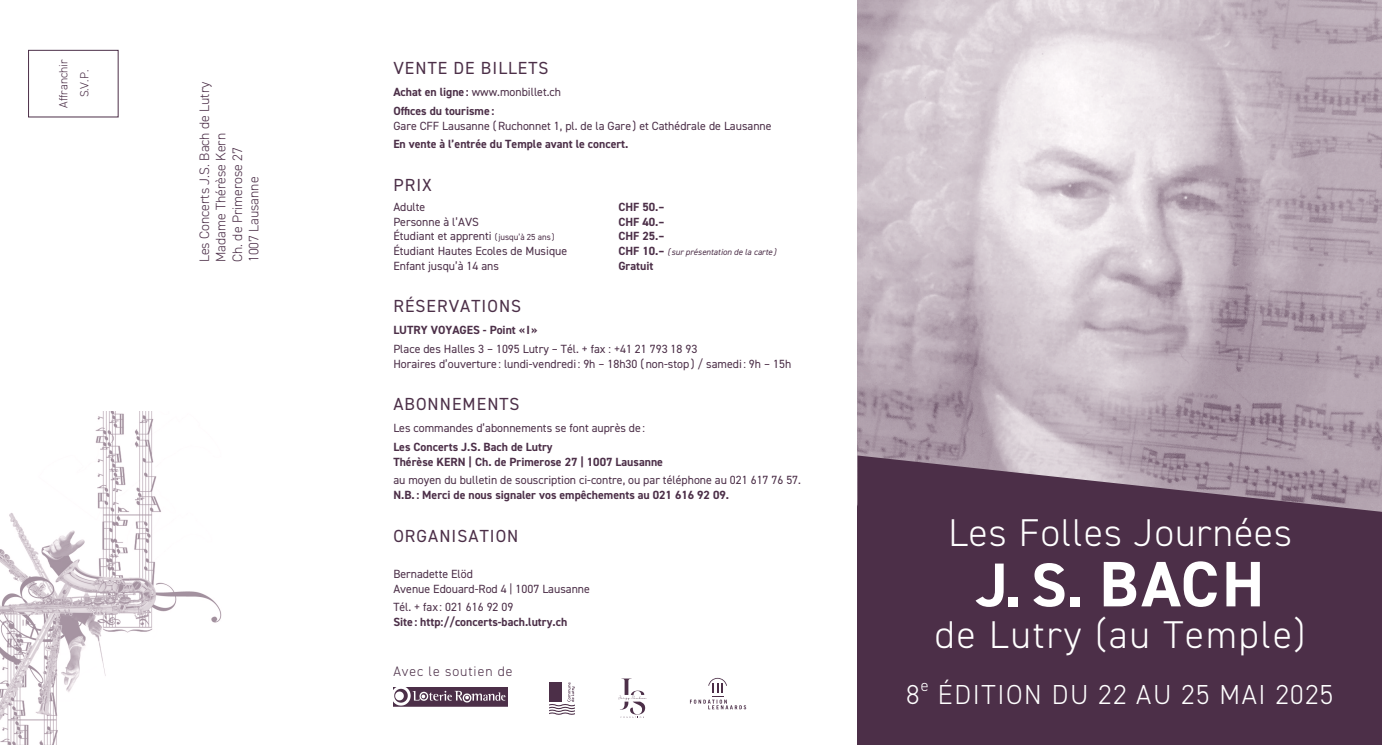
<style>
.page{position:relative;width:1382px;height:745px;background:#fff}
.page>*{position:absolute;margin:0;border:0;box-sizing:border-box;transform-origin:0 0}
.t1{font:700 62px "DIN2014";color:#fff}
.t2{font:300 38.75px "DIN2014";letter-spacing:.03em;color:#fff}
.t3{font:300 38.75px "DIN2014";letter-spacing:.05em;color:#fff}
.t4{font:300 27.5px "DIN2014";letter-spacing:.06em;color:#fff}
.t5{font:17.5px "DIN2014";letter-spacing:.06em;color:#4c2f48}
.t6{font:300 16px "DIN2014";color:#fff}
.t7{font:300 13.75px/16.5px "DIN2014";color:#4c2f48}
.t8{font:300 13.75px "DIN2014";letter-spacing:.07em;color:#4c2f48}
.t9{font:11.88px/15px "DIN2014";color:#4c2f48}
.t10{font:700 11.88px/18.5px "DIN2014";color:#4c2f48}
.t11{font:300 11.88px/21.2px "DIN2014";color:#4c2f48;text-align:center}
.t12{font:italic 8.75px "DIN2014";color:#4c2f48}
.s1{font-weight:400}
.s2{font-size:8.75px}
.s3{font-weight:700;font-style:normal;font-size:11.88px}
.s4{font-size:64.38px}
</style>
<div class="page">
<img style="left:857px;top:0;width:525px;height:455px">
<div style="left:28px;top:50px;width:91px;height:67px;border:1px solid #4c2f48"></div>
<img style="left:0;top:411px;width:222px;height:333px">
<svg style="left:857px;top:455px;width:525px;height:289px;background:#553a51"></svg>
<img style="left:393px;top:687px;width:115px;height:19px">
<svg style="left:549px;top:682px;width:26px;height:32px"></svg>
<svg style="left:690px;top:677px;width:56px;height:32px"></svg>
<svg style="left:618px;top:678px;width:29px;height:39px"></svg>
<p class="t11" style="left:53px;top:108px;width:50px;rotate:-90deg">Affranchir<br>S.V.P.</p>
<p class="t7" style="left:196px;top:262px;width:182px;rotate:-90deg">Les Concerts J.S. Bach de Lutry<br>Madame Thérèse Kern<br>Ch. de Primerose 27<br>1007 Lausanne</p>
<h3 class="t5" style="left:393px;top:57px;width:157px">VENTE DE BILLETS</h3>
<p class="t10" style="left:393px;top:82px;width:169px">Achat en ligne: <span class="s1">www.monbillet.ch<br></span>Offices du tourisme :</p>
<p class="t9" style="left:393px;top:118px;width:380px">Gare CFF Lausanne (Ruchonnet 1, pl. de la Gare ) et Cathédrale de Lausanne</p>
<p class="t10" style="left:393px;top:135px;width:237px">En vente à l’entrée du Temple avant le concert.</p>
<h3 class="t5" style="left:393px;top:173px;width:40px">PRIX</h3>
<p class="t9" style="left:393px;top:199px;width:34px">Adulte</p>
<p class="t10" style="left:618px;top:198px;width:48px">CHF 50.–</p>
<p class="t9" style="left:393px;top:214px;width:87px">Personne à l’AVS</p>
<p class="t10" style="left:618px;top:212px;width:48px">CHF 40.–</p>
<p class="t9" style="left:393px;top:228px;width:163px">Étudiant et apprenti <span class="s2">(jusqu’à 25 ans )</span></p>
<p class="t10" style="left:618px;top:226px;width:48px">CHF 25.–</p>
<p class="t9" style="left:393px;top:242px;width:175px">Étudiant Hautes Ecoles de Musique</p>
<p class="t12" style="left:618px;top:246px;width:159px"><span class="s3">CHF 10.–</span> ( sur présentation de la carte)</p>
<p class="t9" style="left:393px;top:257px;width:107px">Enfant jusqu’à 14 ans</p>
<p class="t10" style="left:618px;top:256px;width:37px">Gratuit</p>
<h3 class="t5" style="left:393px;top:295px;width:129px">RÉSERVATIONS</h3>
<p class="t10" style="left:393px;top:320px;width:146px">LUTRY VOYAGES - Point «I»</p>
<p class="t9" style="left:393px;top:340px;width:399px">Place des Halles 3 – 1095 Lutry – Tél. + fax : +41 21 793 18 93<br>Horaires d’ouverture : lundi-vendredi : 9h – 18h30 (non-stop) / samedi : 9h – 15h</p>
<h3 class="t5" style="left:393px;top:392px;width:128px">ABONNEMENTS</h3>
<p class="t9" style="left:393px;top:420px;width:253px">Les commandes d’abonnements se font auprès de:</p>
<p class="t10" style="left:393px;top:438px;width:271px;line-height:15px">Les Concerts J.S. Bach de Lutry<br>Thérèse KERN | Ch. de Primerose 27 | 1007 Lausanne</p>
<p class="t9" style="left:393px;top:472px;width:409px">au moyen du bulletin de souscription ci-contre, ou par téléphone au 021 617 76 57.</p>
<p class="t10" style="left:393px;top:485px;width:337px">N.B.: Merci de nous signaler vos empêchements au 021 616 92 09.</p>
<h3 class="t5" style="left:393px;top:524px;width:127px">ORGANISATION</h3>
<p class="t9" style="left:393px;top:565px;width:198px">Bernadette Elöd<br>Avenue Edouard-Rod 4 | 1007 Lausanne</p>
<p class="t9" style="left:393px;top:599px;width:122px">Tél. + fax : 021 616 92 09</p>
<p class="t10" style="left:393px;top:612px;width:175px">Site : http://concerts-bach.lutry.ch</p>
<p class="t8" style="left:393px;top:662px;width:121px">Avec le soutien de</p>
<h2 class="t2" style="left:948px;top:508px;width:345px">Les Folles Journées</h2>
<h1 class="t1" style="left:976px;top:543px;width:290px">J. S. <span class="s4">BACH</span></h1>
<h2 class="t3" style="left:935px;top:610px;width:372px">de Lutry (au Temple)</h2>
<h3 class="t4" style="left:906px;top:677px;width:15px">8</h3>
<h3 class="t6" style="left:921px;top:675px;width:9px">e</h3>
<h3 class="t4" style="left:938px;top:677px;width:397px">ÉDITION DU 22 AU 25 MAI 2025</h3>
</div>
